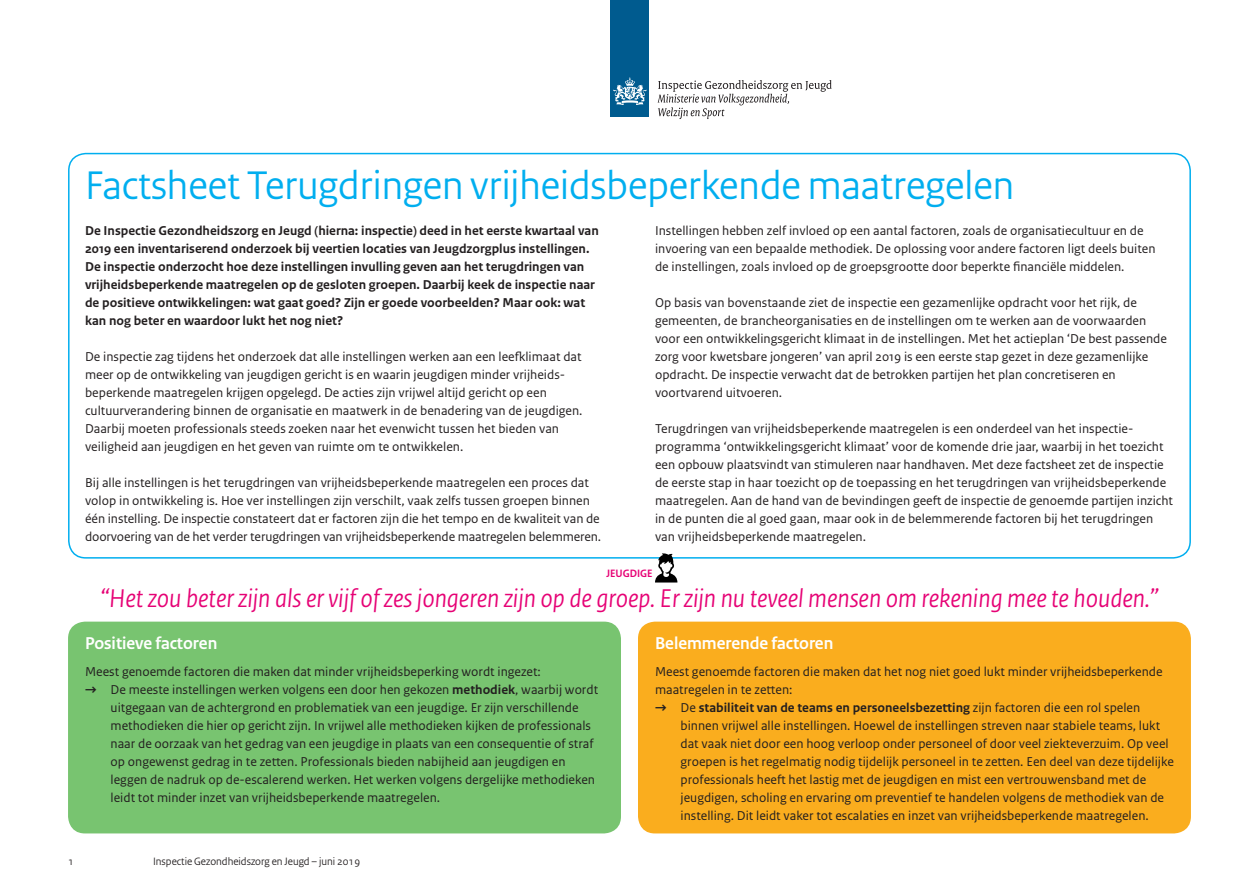
<style>
.page{position:relative;width:1259px;height:893px;background:#fff}
.page>*{position:absolute;margin:0;border:0;box-sizing:border-box;transform-origin:0 0}
._04_RO_Paragraafkop{font:42px "Rijksoverheid Sans Heading";color:#00aeef}
._04_RO_Paragraafkop-2{font:italic 27px "Rijksoverheid Sans Heading";color:#e60275}
._04_RO_Paragraafkop-3{font:700 18px "Rijksoverheid Sans Heading";color:#fff}
._04_RO_Paragraafkop-4{font:13.5px/18px "Rijksoverheid Sans Text";color:#231f20}
._04_RO_Paragraafkop-5{font:700 13.5px/18px "Rijksoverheid Sans Text";color:#231f20}
._04_RO_Paragraafkop-6{font:11.25px "Rijksoverheid Sans";color:#231f20}
._04_RO_Paragraafkop-7{font:700 11.25px "Rijksoverheid Sans Heading";color:#e60275}
.s1{font-weight:700}
</style>
<div class="page">
<div style="left:68px;top:622px;width:553px;height:211px;background:#78c470;border-radius:17px"></div>
<div style="left:638px;top:622px;width:553px;height:211px;background:#faad1e;border-radius:17px"></div>
<div style="left:610px;top:0;width:39px;height:116px;background:#005b8f"></div>
<svg style="left:613px;top:77px;width:33px;height:28px"></svg>
<svg style="left:657px;top:80px;width:174px;height:39px"></svg>
<svg style="left:655px;top:553px;width:22px;height:29px"></svg>
<p class="_04_RO_Paragraafkop" style="left:85px;top:161px;width:930px">Factsheet Terugdringen vrijheidsbeperkende maatregelen</p>
<p class="_04_RO_Paragraafkop-5" style="left:85px;top:221px;width:515px">De Inspectie Gezondheidszorg en Jeugd (hierna: inspectie) deed in het eerste kwartaal van 2019 een inventariserend onderzoek bij veertien locaties van Jeugdzorgplus instellingen.<br>De inspectie onderzocht hoe deze instellingen invulling geven aan het terugdringen van vrijheidsbeperkende maatregelen op de gesloten groepen. Daarbij keek de inspectie naar de positieve ontwikkelingen: wat gaat goed? Zijn er goede voorbeelden? Maar ook: wat kan nog beter en waardoor lukt het nog niet?</p>
<p class="_04_RO_Paragraafkop-4" style="left:85px;top:347px;width:499px">De inspectie zag tijdens het onderzoek dat alle instellingen werken aan een leefklimaat dat meer op de ontwikkeling van jeugdigen gericht is en waarin jeugdigen minder vrijheids&shy;beperkende maatregelen krijgen opgelegd. De acties zijn vrijwel altijd gericht op een cultuurverandering binnen de organisatie en maatwerk in de benadering van de jeugdigen.<br>Daarbij moeten professionals steeds zoeken naar het evenwicht tussen het bieden van veiligheid aan jeugdigen en het geven van ruimte om te ontwikkelen.</p>
<p class="_04_RO_Paragraafkop-4" style="left:85px;top:473px;width:517px">Bij alle instellingen is het terugdringen van vrijheidsbeperkende maatregelen een proces dat volop in ontwikkeling is. Hoe ver instellingen zijn verschilt, vaak zelfs tussen groepen binnen één instelling. De inspectie constateert dat er factoren zijn die het tempo en de kwaliteit van de doorvoering van de het verder terugdringen van vrijheidsbeperkende maatregelen belemmeren.</p>
<p class="_04_RO_Paragraafkop-4" style="left:655px;top:221px;width:490px">Instellingen hebben zelf invloed op een aantal factoren, zoals de organisatiecultuur en de</p>
<p class="_04_RO_Paragraafkop-4" style="left:655px;top:239px;width:502px">invoering van een bepaalde methodiek. De oplossing voor andere factoren ligt deels buiten</p>
<p class="_04_RO_Paragraafkop-4" style="left:655px;top:257px;width:471px">de instellingen, zoals invloed op de groepsgrootte door beperkte financiële middelen.</p>
<p class="_04_RO_Paragraafkop-4" style="left:655px;top:293px;width:513px">Op basis van bovenstaande ziet de inspectie een gezamenlijke opdracht voor het rijk, de gemeenten, de brancheorganisaties en de instellingen om te werken aan de voorwaarden voor een ontwikkelingsgericht klimaat in de instellingen. Met het actieplan ‘De best passende zorg voor kwetsbare jongeren’ van april 2019 is een eerste stap gezet in deze gezamenlijke opdracht. De inspectie verwacht dat de betrokken partijen het plan concretiseren en voortvarend uitvoeren.</p>
<p class="_04_RO_Paragraafkop-4" style="left:655px;top:419px;width:480px">Terugdringen van vrijheidsbeperkende maatregelen is een onderdeel van het inspectie-</p>
<p class="_04_RO_Paragraafkop-4" style="left:655px;top:437px;width:519px">programma ‘ontwikkelingsgericht klimaat’ voor de komende drie jaar, waarbij in het toezicht een opbouw plaatsvindt van stimuleren naar handhaven. Met deze factsheet zet de inspectie de eerste stap in haar toezicht op de toepassing en het terugdringen van vrijheidsbeperkende maatregelen. Aan de hand van de bevindingen geeft de inspectie de genoemde partijen inzicht in de punten die al goed gaan, maar ook in de belemmerende factoren bij het terugdringen van vrijheidsbeperkende maatregelen.</p>
<p class="_04_RO_Paragraafkop-7" style="left:606px;top:567px;width:48px">JEUGDIGE</p>
<p class="_04_RO_Paragraafkop-2" style="left:100px;top:583px;width:1059px">“Het zou beter zijn als er vijf of zes jongeren zijn op de groep. Er zijn nu teveel mensen om rekening mee te houden.”</p>
<p class="_04_RO_Paragraafkop-3" style="left:85px;top:633px;width:134px">Positieve factoren</p>
<p class="_04_RO_Paragraafkop-4" style="left:85px;top:662px;width:457px">Meest genoemde factoren die maken dat minder vrijheidsbeperking wordt ingezet:</p>
<p class="_04_RO_Paragraafkop-4" style="left:85px;top:680px;width:514px"><span class="s1">→</span> De meeste instellingen werken volgens een door hen gekozen <span class="s1">methodiek</span>, waarbij wordt</p>
<p class="_04_RO_Paragraafkop-4" style="left:111px;top:698px;width:470px">uitgegaan van de achtergrond en problematiek van een jeugdige. Er zijn verschillende</p>
<p class="_04_RO_Paragraafkop-4" style="left:111px;top:716px;width:482px">methodieken die hier op gericht zijn. In vrijwel alle methodieken kijken de professionals</p>
<p class="_04_RO_Paragraafkop-4" style="left:111px;top:734px;width:484px">naar de oorzaak van het gedrag van een jeugdige in plaats van een consequentie of straf</p>
<p class="_04_RO_Paragraafkop-4" style="left:111px;top:752px;width:456px">op ongewenst gedrag in te zetten. Professionals bieden nabijheid aan jeugdigen en</p>
<p class="_04_RO_Paragraafkop-4" style="left:111px;top:770px;width:486px">leggen de nadruk op de-escalerend werken. Het werken volgens dergelijke methodieken</p>
<p class="_04_RO_Paragraafkop-4" style="left:111px;top:788px;width:331px">leidt tot minder inzet van vrijheidsbeperkende maatregelen.</p>
<p class="_04_RO_Paragraafkop-6" style="left:68px;top:854px;width:7px">1</p>
<p class="_04_RO_Paragraafkop-6" style="left:153px;top:854px;width:208px">Inspectie Gezondheidszorg en Jeugd – juni 2019</p>
<p class="_04_RO_Paragraafkop-3" style="left:655px;top:633px;width:180px">Belemmerende factoren</p>
<p class="_04_RO_Paragraafkop-4" style="left:655px;top:662px;width:509px">Meest genoemde factoren die maken dat het nog niet goed lukt minder vrijheidsbeperkende maatregelen in te zetten:</p>
<p class="_04_RO_Paragraafkop-4" style="left:680px;top:698px;width:495px;text-indent:-26px"><span class="s1">→</span> De <span class="s1">stabiliteit van de teams en personeelsbezetting</span> zijn factoren die een rol spelen binnen vrijwel alle instellingen. Hoewel de instellingen streven naar stabiele teams, lukt dat vaak niet door een hoog verloop onder personeel of door veel ziekteverzuim. Op veel groepen is het regelmatig nodig tijdelijk personeel in te zetten. Een deel van deze tijdelijke</p>
<p class="_04_RO_Paragraafkop-4" style="left:680px;top:770px;width:467px">professionals heeft het lastig met de jeugdigen en mist een vertrouwensband met de</p>
<p class="_04_RO_Paragraafkop-4" style="left:680px;top:788px;width:485px">jeugdigen, scholing en ervaring om preventief te handelen volgens de methodiek van de</p>
<p class="_04_RO_Paragraafkop-4" style="left:680px;top:806px;width:470px">instelling. Dit leidt vaker tot escalaties en inzet van vrijheidsbeperkende maatregelen.</p>
</div>
